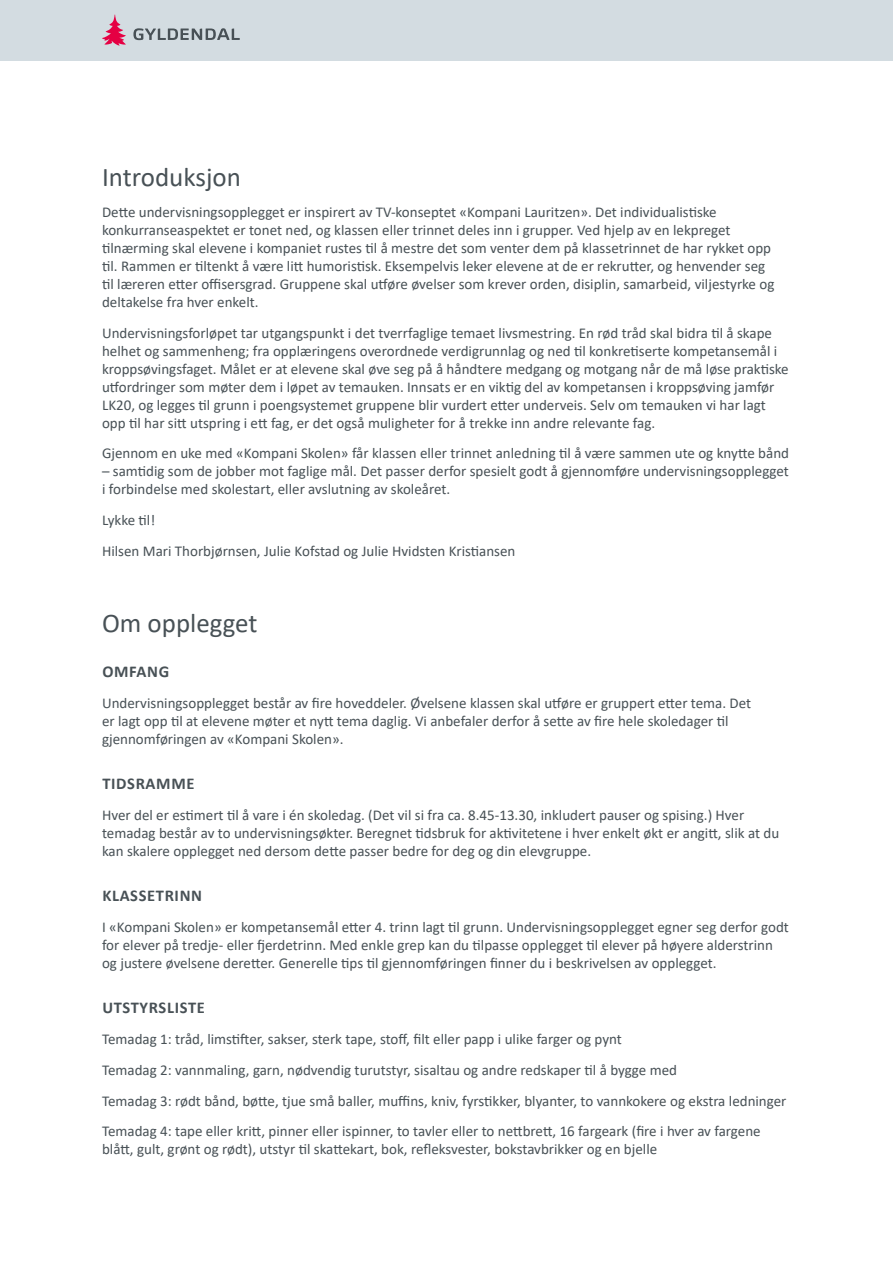
<style>
.page{position:relative;width:893px;height:1263px;background:#fff}
.page>*{position:absolute;margin:0;border:0;box-sizing:border-box;transform-origin:0 0}
.t1{font:27px "Calibri";color:#485156}
.t2{font:700 16.5px "Calibri";letter-spacing:.04em;color:#485156}
.t3{font:15px/18px "Calibri";color:#485156}
</style>
<div class="page">
<div style="left:0;top:0;width:893px;height:60px;background:#d3dce1"></div>
<svg style="left:102px;top:15px;width:24px;height:31px"></svg>
<svg style="left:133px;top:28px;width:107px;height:12px"></svg>
<h1 class="t1" style="left:102px;top:158px;width:140px">Introduksjon</h1>
<p class="t3" style="left:102px;top:202px;width:674px">Dette undervisningsopplegget er inspirert av TV-konseptet «Kompani Lauritzen». Det individualistiske konkurranseaspektet er tonet ned, og klassen eller trinnet deles inn i grupper. Ved hjelp av en lekpreget tilnærming skal elevene i kompaniet rustes til å mestre det som venter dem på klassetrinnet de har rykket opp til. Rammen er tiltenkt å være litt humoristisk. Eksempelvis leker elevene at de er rekrutter, og henvender seg til læreren etter offisersgrad. Gruppene skal utføre øvelser som krever orden, disiplin, samarbeid, viljestyrke og deltakelse fra hver enkelt.</p>
<p class="t3" style="left:102px;top:323px;width:688px">Undervisningsforløpet tar utgangspunkt i det tverrfaglige temaet livsmestring. En rød tråd skal bidra til å skape helhet og sammenheng; fra opplæringens overordnede verdigrunnlag og ned til konkretiserte kompetansemål i kroppsøvingsfaget. Målet er at elevene skal øve seg på å håndtere medgang og motgang når de må løse praktiske utfordringer som møter dem i løpet av temauken. Innsats er en viktig del av kompetansen i kroppsøving jamfør LK20, og legges til grunn i poengsystemet gruppene blir vurdert etter underveis. Selv om temauken vi har lagt opp til har sitt utspring i ett fag, er det også muligheter for å trekke inn andre relevante fag.</p>
<p class="t3" style="left:102px;top:444px;width:688px">Gjennom en uke med «Kompani Skolen» får klassen eller trinnet anledning til å være sammen ute og knytte bånd</p>
<p class="t3" style="left:102px;top:462px;width:688px">– samtidig som de jobber mot faglige mål. Det passer derfor spesielt godt å gjennomføre undervisningsopplegget i forbindelse med skolestart, eller avslutning av skoleåret.</p>
<p class="t3" style="left:102px;top:504px;width:415px;line-height:30.8px">Lykke til!<br>Hilsen Mari Thorbjørnsen, Julie Kofstad og Julie Hvidsten Kristiansen</p>
<h1 class="t1" style="left:102px;top:604px;width:157px">Om opplegget</h1>
<p class="t2" style="left:102px;top:660px;width:68px">OMFANG</p>
<p class="t3" style="left:102px;top:693px;width:651px">Undervisningsopplegget består av fire hoveddeler. Øvelsene klassen skal utføre er gruppert etter tema. Det er lagt opp til at elevene møter et nytt tema daglig. Vi anbefaler derfor å sette av fire hele skoledager til gjennomføringen av «Kompani Skolen».</p>
<p class="t2" style="left:102px;top:772px;width:94px">TIDSRAMME</p>
<p class="t3" style="left:102px;top:806px;width:679px">Hver del er estimert til å vare i én skoledag. (Det vil si fra ca. 8.45-13.30, inkludert pauser og spising.) Hver temadag består av to undervisningsøkter. Beregnet tidsbruk for aktivitetene i hver enkelt økt er angitt, slik at du kan skalere opplegget ned dersom dette passer bedre for deg og din elevgruppe.</p>
<p class="t2" style="left:102px;top:884px;width:101px">KLASSETRINN</p>
<p class="t3" style="left:102px;top:918px;width:688px">I «Kompani Skolen» er kompetansemål etter 4. trinn lagt til grunn. Undervisningsopplegget egner seg derfor godt for elever på tredje- eller fjerdetrinn. Med enkle grep kan du tilpasse opplegget til elever på høyere alderstrinn og justere øvelsene deretter. Generelle tips til gjennomføringen finner du i beskrivelsen av opplegget.</p>
<p class="t2" style="left:102px;top:996px;width:104px">UTSTYRSLISTE</p>
<p class="t3" style="left:102px;top:1023px;width:686px;line-height:30.8px">Temadag 1: tråd, limstifter, sakser, sterk tape, stoff, filt eller papp i ulike farger og pynt<br>Temadag 2: vannmaling, garn, nødvendig turutstyr, sisaltau og andre redskaper til å bygge med<br>Temadag 3: rødt bånd, bøtte, tjue små baller, muffins, kniv, fyrstikker, blyanter, to vannkokere og ekstra ledninger Temadag 4: tape eller kritt, pinner eller ispinner, to tavler eller to nettbrett, 16 fargeark (fire i hver av fargene</p>
<p class="t3" style="left:102px;top:1140px;width:557px">blått, gult, grønt og rødt), utstyr til skattekart, bok, refleksvester, bokstavbrikker og en bjelle</p>
</div>
